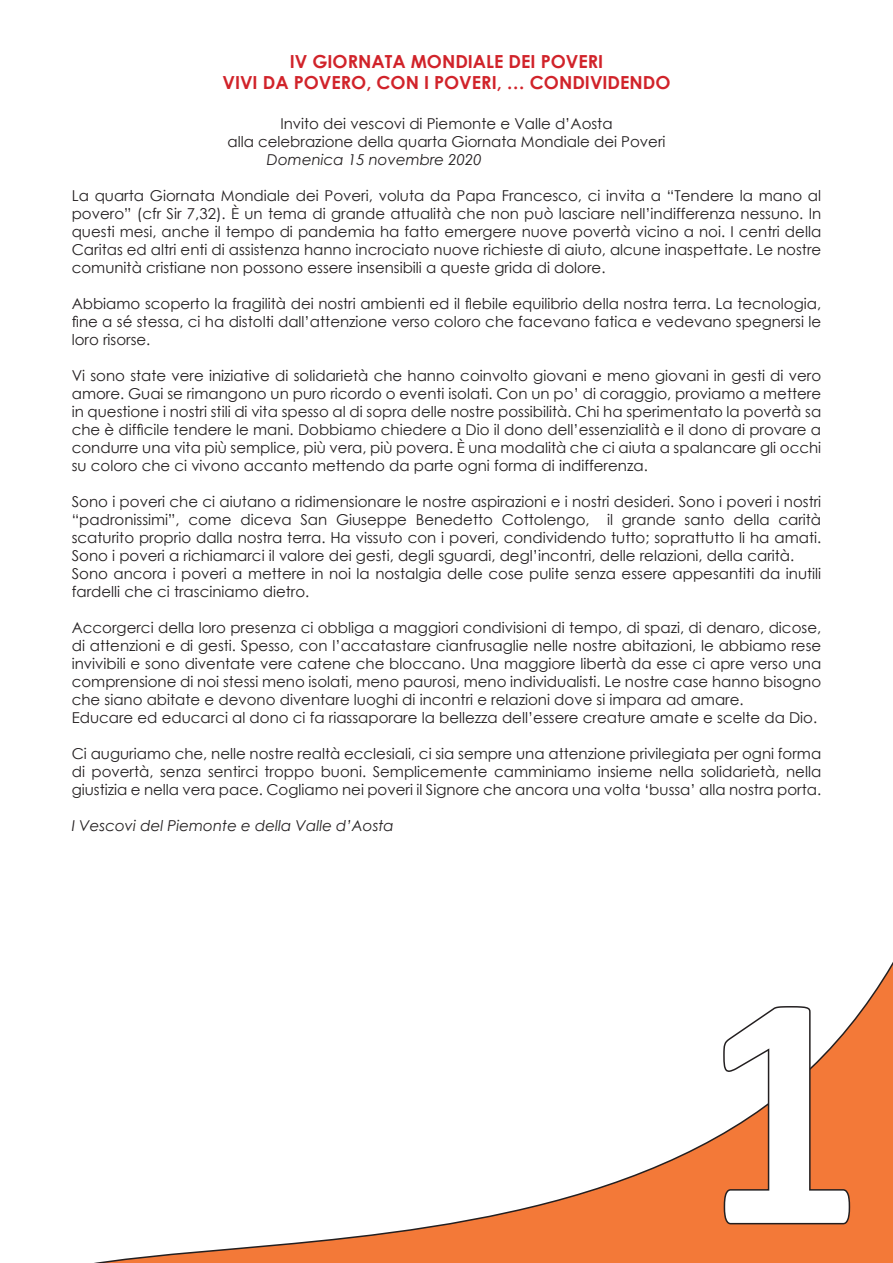
<style>
.page{position:relative;width:893px;height:1263px;background:#fff}
.page>*{position:absolute;margin:0;border:0;box-sizing:border-box;transform-origin:0 0}
.t1{font:700 18px "Century Gothic";color:#d1232a}
.t2{font:15px/18px "Century Gothic";color:#231f20;text-align:justify}
.t3{font:italic 15px "Century Gothic";color:#231f20}
</style>
<div class="page">
<svg style="left:94px;top:962px;width:799px;height:301px"></svg>
<svg style="left:722px;top:1005px;width:129px;height:220px"></svg>
<p class="t1" style="left:290px;top:47px;width:315px">IV GIORNATA MONDIALE DEI POVERI</p>
<p class="t1" style="left:222px;top:69px;width:450px">VIVI DA POVERO, CON I POVERI, … CONDIVIDENDO</p>
<p class="t2" style="left:280px;top:114px;width:334px">Invito dei vescovi di Piemonte e Valle d’Aosta</p>
<p class="t2" style="left:227px;top:132px;width:440px">alla celebrazione della quarta Giornata Mondiale dei Poveri</p>
<p class="t3" style="left:267px;top:149px;width:216px">Domenica 15 novembre 2020</p>
<p class="t2" style="left:72px;top:186px;width:751px">La quarta Giornata Mondiale dei Poveri, voluta da Papa Francesco, ci invita a “Tendere la mano al</p>
<p class="t2" style="left:72px;top:204px;width:751px">povero” (cfr Sir 7,32). È un tema di grande attualità che non può lasciare nell’indifferenza nessuno. In questi mesi, anche il tempo di pandemia ha fatto emergere nuove povertà vicino a noi. I centri della Caritas ed altri enti di assistenza hanno incrociato nuove richieste di aiuto, alcune inaspettate. Le nostre comunità cristiane non possono essere insensibili a queste grida di dolore.</p>
<p class="t2" style="left:72px;top:294px;width:751px">Abbiamo scoperto la fragilità dei nostri ambienti ed il flebile equilibrio della nostra terra. La tecnologia, fine a sé stessa, ci ha distolti dall’attenzione verso coloro che facevano fatica e vedevano spegnersi le loro risorse.</p>
<p class="t2" style="left:72px;top:366px;width:751px">Vi sono state vere iniziative di solidarietà che hanno coinvolto giovani e meno giovani in gesti di vero amore. Guai se rimangono un puro ricordo o eventi isolati. Con un po’ di coraggio, proviamo a mettere in questione i nostri stili di vita spesso al di sopra delle nostre possibilità. Chi ha sperimentato la povertà sa che è difficile tendere le mani. Dobbiamo chiedere a Dio il dono dell’essenzialità e il dono di provare a condurre una vita più semplice, più vera, più povera. È una modalità che ci aiuta a spalancare gli occhi su coloro che ci vivono accanto mettendo da parte ogni forma di indifferenza.</p>
<p class="t2" style="left:72px;top:492px;width:751px">Sono i poveri che ci aiutano a ridimensionare le nostre aspirazioni e i nostri desideri. Sono i poveri i nostri</p>
<p class="t2" style="left:72px;top:510px;width:751px">“padronissimi”, come diceva San Giuseppe Benedetto Cottolengo, il grande santo della carità</p>
<p class="t2" style="left:72px;top:528px;width:751px">scaturito proprio dalla nostra terra. Ha vissuto con i poveri, condividendo tutto; soprattutto li ha amati.<br>Sono i poveri a richiamarci il valore dei gesti, degli sguardi, degl’incontri, delle relazioni, della carità.</p>
<p class="t2" style="left:72px;top:564px;width:751px">Sono ancora i poveri a mettere in noi la nostalgia delle cose pulite senza essere appesantiti da inutili fardelli che ci trasciniamo dietro.</p>
<p class="t2" style="left:72px;top:618px;width:751px">Accorgerci della loro presenza ci obbliga a maggiori condivisioni di tempo, di spazi, di denaro, dicose, di attenzioni e di gesti. Spesso, con l’accatastare cianfrusaglie nelle nostre abitazioni, le abbiamo rese invivibili e sono diventate vere catene che bloccano. Una maggiore libertà da esse ci apre verso una comprensione di noi stessi meno isolati, meno paurosi, meno individualisti. Le nostre case hanno bisogno che siano abitate e devono diventare luoghi di incontri e relazioni dove si impara ad amare.</p>
<p class="t2" style="left:72px;top:708px;width:747px">Educare ed educarci al dono ci fa riassaporare la bellezza dell’essere creature amate e scelte da Dio.</p>
<p class="t2" style="left:72px;top:744px;width:751px">Ci auguriamo che, nelle nostre realtà ecclesiali, ci sia sempre una attenzione privilegiata per ogni forma di povertà, senza sentirci troppo buoni. Semplicemente camminiamo insieme nella solidarietà, nella</p>
<p class="t2" style="left:72px;top:780px;width:751px">giustizia e nella vera pace. Cogliamo nei poveri il Signore che ancora una volta ‘bussa’ alla nostra porta.</p>
<p class="t3" style="left:72px;top:815px;width:324px">I Vescovi del Piemonte e della Valle d’Aosta</p>
</div>
